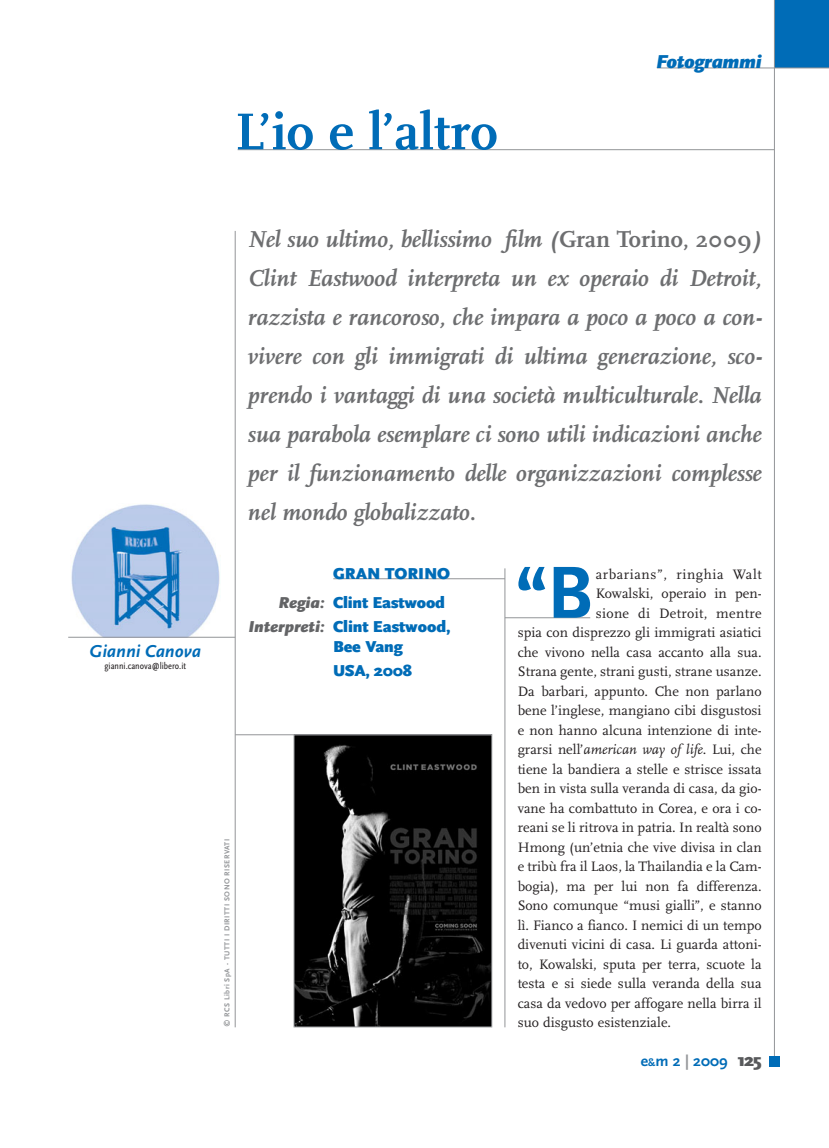
<style>
.page{position:relative;width:829px;height:1148px;background:#fff}
.page>*{position:absolute;margin:0;border:0;box-sizing:border-box;transform-origin:0 0}
.t1{font:700 76.95px "Scala Sans";color:#006cb7}
.t2{font:700 54px "Scala";color:#006cb7}
.t3{font:italic 700 24px/39px "Scala";color:#6d6e70;text-align:justify}
.t4{font:italic 900 19.5px "Scala Sans";letter-spacing:-.02em;color:#006cb7}
.t5{font:italic 700 18px "Scala Sans";color:#006cb7}
.t6{font:900 16.5px/29.2px "Scala Sans";letter-spacing:-.005em;color:#006cb7;text-align:right}
.t7{font:700 15.75px "Scala Sans";color:#006cb7}
.t8{font:14.25px "Scala";letter-spacing:.005em;color:#231f20}
.t9{font:14.25px "Scala";letter-spacing:.04em;color:#231f20}
.t10{font:14.25px "Scala";letter-spacing:.025em;color:#231f20}
.t11{font:9.75px "Scala Sans Regular Con";color:#231f20}
.t12{font:700 7.5px "Scala Sans";letter-spacing:.055em;color:#939598}
.s1{font-style:normal}
.s2{font-style:italic;color:#636466}
.s3{font-style:italic}
.s4{font-size:10.5px}
.s5{color:#939598}
.s6{font-weight:900;font-size:18px;color:#58595b}
</style>
<div class="page">
<hr style="left:505px;top:617px;width:85px;height:1px;background:#939598">
<img style="left:71px;top:504px;width:149px;height:133px">
<img style="left:296px;top:736px;width:194px;height:289px">
<div style="left:294px;top:734px;width:198px;height:293px;border:1px solid #939598"></div>
<hr style="left:235px;top:231px;width:1px;height:796px;background:#939598">
<hr style="left:504px;top:568px;width:1px;height:459px;background:#939598">
<hr style="left:68px;top:637px;width:167px;height:1px;background:#939598">
<hr style="left:238px;top:149px;width:536px;height:1px;background:#939598">
<hr style="left:333px;top:578px;width:172px;height:1px;background:#939598">
<div style="left:774px;top:0;width:55px;height:68px;background:#006cb7"></div>
<hr style="left:774px;top:0;width:1px;height:1056px;background:#939598">
<div style="left:769px;top:1056px;width:10px;height:10px;background:#006cb7"></div>
<hr style="left:657px;top:68px;width:172px;height:1px;background:#939598">
<hr style="left:235px;top:734px;width:257px;height:1px;background:#939598">
<h2 class="t2" style="left:235px;top:107px;width:264px">L’io e l’altro</h2>
<h3 class="t4" style="left:656px;top:54px;width:107px">Fotogrammi</h3>
<p class="t5" style="left:90px;top:644px;width:113px">Gianni Canova</p>
<p class="t11" style="left:104px;top:662px;width:83px">gianni.canova@libero.it</p>
<p class="t3" style="left:248px;top:221px;width:515px">Nel suo ultimo, bellissimo film (<span class="s1">Gran Torino, 2009</span>)<br>Clint Eastwood interpreta un ex operaio di Detroit, razzista e rancoroso, che impara a poco a poco a con&shy;vivere con gli immigrati di ultima generazione, sco&shy;prendo i vantaggi di una società multiculturale. Nella sua parabola esemplare ci sono utili indicazioni anche per il funzionamento delle organizzazioni complesse nel mondo globalizzato.</p>
<p class="t6" style="left:278px;top:560px;width:173px">GRAN TORINO<br><span class="s2">Regia:</span> Clint Eastwood</p>
<p class="t6" style="left:333px;top:619px;width:119px;line-height:19.5px;text-align:left;text-indent:-85px"><span class="s2">Interpreti:</span> Clint Eastwood,<br>Bee Vang</p>
<p class="t6" style="left:333px;top:658px;width:81px">USA, 2008</p>
<p class="t12" style="left:224px;top:1027px;width:190px;rotate:-90deg">© RCS Libri SpA - TUTTI I DIRITTI SONO RISERVATI</p>
<h1 class="t1" style="left:515px;top:562px;width:79px">“B</h1>
<p class="t9" style="left:595px;top:568px;width:167px">arbarians”, ringhia Walt</p>
<p class="t8" style="left:595px;top:587px;width:167px">Kowalski, operaio in pen-</p>
<p class="t10" style="left:595px;top:607px;width:167px">sione di Detroit, mentre</p>
<p class="t8" style="left:517px;top:626px;width:245px">spia con disprezzo gli immigrati asiatici</p>
<p class="t8" style="left:517px;top:646px;width:245px">che vivono nella casa accanto alla sua.</p>
<p class="t8" style="left:517px;top:665px;width:245px">Strana gente, strani gusti, strane usanze.</p>
<p class="t8" style="left:517px;top:685px;width:245px">Da barbari, appunto. Che non parlano</p>
<p class="t8" style="left:517px;top:704px;width:245px">bene l’inglese, mangiano cibi disgustosi</p>
<p class="t8" style="left:517px;top:724px;width:245px">e non hanno alcuna intenzione di inte-</p>
<p class="t8" style="left:517px;top:743px;width:245px">grarsi nell’<span class="s3">american way of life</span>. Lui, che</p>
<p class="t8" style="left:517px;top:763px;width:245px">tiene la bandiera a stelle e strisce issata</p>
<p class="t8" style="left:517px;top:782px;width:245px">ben in vista sulla veranda di casa, da gio-</p>
<p class="t8" style="left:517px;top:802px;width:245px">vane ha combattuto in Corea, e ora i co-</p>
<p class="t8" style="left:517px;top:821px;width:245px">reani se li ritrova in patria. In realtà sono</p>
<p class="t8" style="left:517px;top:841px;width:245px">Hmong (un’etnia che vive divisa in clan</p>
<p class="t8" style="left:517px;top:860px;width:245px">e tribù fra il Laos, la Thailandia e la Cam-</p>
<p class="t8" style="left:517px;top:880px;width:245px">bogia), ma per lui non fa differenza.</p>
<p class="t8" style="left:517px;top:899px;width:245px">Sono comunque “musi gialli”, e stanno</p>
<p class="t8" style="left:517px;top:919px;width:245px">lì. Fianco a fianco. I nemici di un tempo</p>
<p class="t8" style="left:517px;top:938px;width:245px">divenuti vicini di casa. Li guarda attoni-</p>
<p class="t8" style="left:517px;top:958px;width:245px">to, Kowalski, sputa per terra, scuote la</p>
<p class="t8" style="left:517px;top:977px;width:245px">testa e si siede sulla veranda della sua</p>
<p class="t8" style="left:517px;top:997px;width:245px">casa da vedovo per affogare nella birra il</p>
<p class="t8" style="left:517px;top:1016px;width:155px">suo disgusto esistenziale.</p>
<p class="t7" style="left:640px;top:1055px;width:122px">e<span class="s4">&amp;</span>m 2 <span class="s5">|</span> 2009 <span class="s6">125</span></p>
</div>
